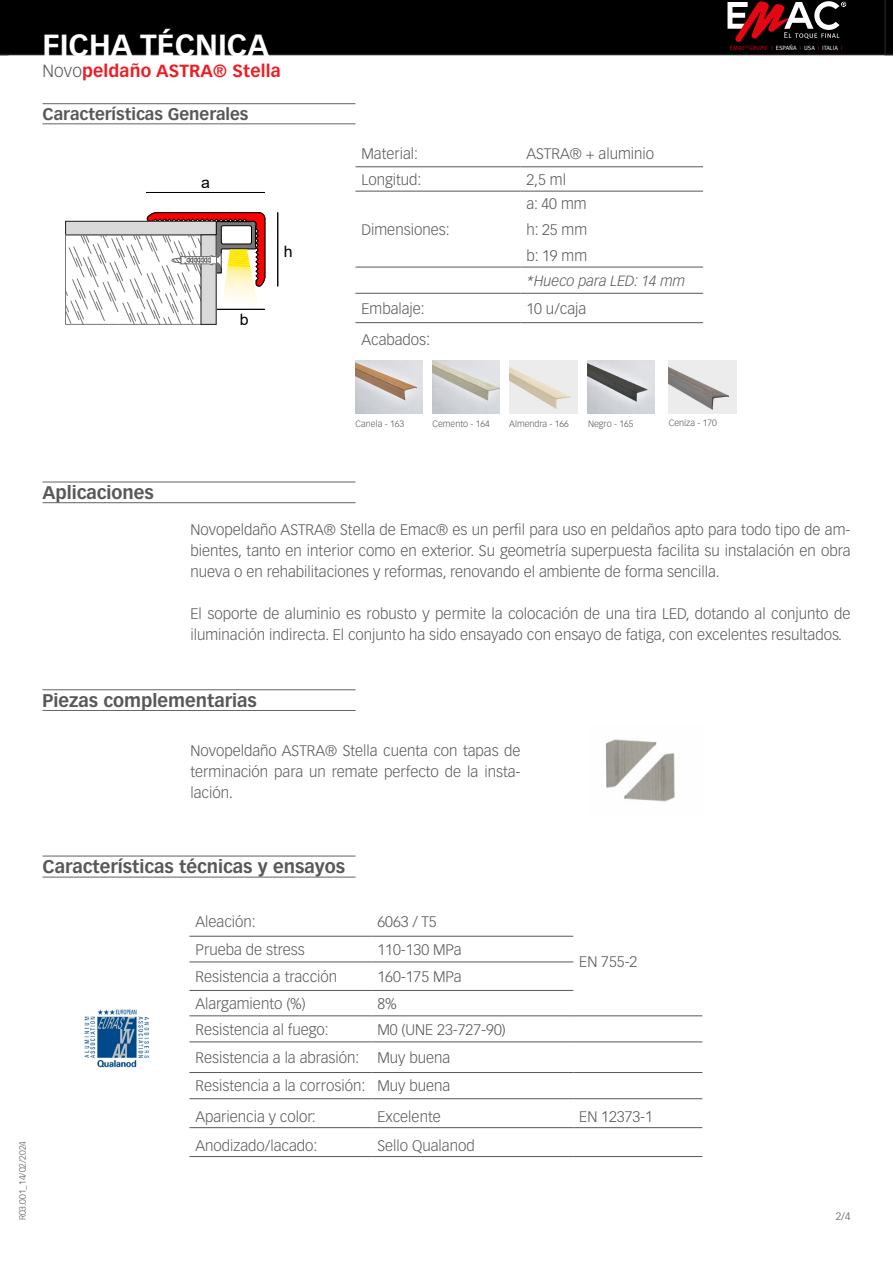
<style>
.page{position:relative;width:893px;height:1263px;background:#fff}
.page>*{position:absolute;margin:0;border:0;box-sizing:border-box;transform-origin:0 0}
.t1{font:700 30px "Calibri";color:#fff}
.t2{font:700 18px "Vectora LT Std";color:#57585a}
.t3{font:700 17.25px "Vectora LT Std";letter-spacing:.01em;color:#ee1d23}
.t4{font:700 16.5px "Vectora LT Std";color:#57585a}
.t5{font:15.75px "Arial";color:#000}
.Párrafo_14{font:300 15px/21px "Vectora LT Std";color:#57585a;text-align:justify}
.t6{font:italic 300 14.55px "Vectora LT Std";color:#57585a}
.t7{font:300 10.5px "Vectora LT Std";color:#57585a}
.t8{font:300 9px "Vectora LT Std";color:#57585a}
.t9{font:6.15px "Meta Pro";color:#fff}
.s1{font-weight:300;color:#57585a}
.s2{font-size:15.75px}
.s3{color:#dc0714}
</style>
<div class="page">
<div style="left:0;top:0;width:884px;height:55px;background:#000"></div>
<svg style="left:884px;top:0;width:9px;height:55px"></svg>
<svg style="left:727px;top:1px;width:119px;height:41px"></svg>
<hr style="left:355px;top:167px;width:165px;height:1px;background:#57585a">
<hr style="left:355px;top:322px;width:165px;height:1px;background:#57585a">
<hr style="left:520px;top:167px;width:183px;height:1px;background:#57585a">
<hr style="left:520px;top:191px;width:183px;height:1px;background:#57585a">
<hr style="left:520px;top:267px;width:183px;height:1px;background:#57585a">
<hr style="left:520px;top:293px;width:183px;height:1px;background:#57585a">
<hr style="left:355px;top:191px;width:165px;height:1px;background:#57585a">
<hr style="left:355px;top:267px;width:165px;height:1px;background:#57585a">
<hr style="left:355px;top:293px;width:165px;height:1px;background:#57585a">
<hr style="left:520px;top:322px;width:183px;height:1px;background:#57585a">
<hr style="left:43px;top:482px;width:312px;height:1px;background:#636366">
<hr style="left:43px;top:689px;width:312px;height:1px;background:#636366">
<hr style="left:43px;top:502px;width:312px;height:1px;background:#636366">
<hr style="left:43px;top:710px;width:312px;height:1px;background:#636366">
<hr style="left:43px;top:856px;width:312px;height:1px;background:#636366">
<hr style="left:43px;top:877px;width:312px;height:1px;background:#636366">
<hr style="left:43px;top:103px;width:312px;height:1px;background:#636366">
<hr style="left:43px;top:123px;width:312px;height:1px;background:#636366">
<img style="left:432px;top:361px;width:68px;height:53px">
<img style="left:356px;top:361px;width:67px;height:52px">
<img style="left:587px;top:361px;width:67px;height:53px">
<hr style="left:277px;top:212px;width:1px;height:74px;background:#000">
<hr style="left:146px;top:192px;width:119px;height:1px;background:#000">
<svg style="left:65px;top:213px;width:200px;height:112px"></svg>
<img style="left:509px;top:361px;width:68px;height:53px">
<img style="left:669px;top:361px;width:67px;height:52px">
<img style="left:83px;top:1009px;width:67px;height:59px">
<hr style="left:189px;top:936px;width:182px;height:1px;background:#57585a">
<hr style="left:189px;top:962px;width:182px;height:1px;background:#57585a">
<hr style="left:189px;top:990px;width:182px;height:1px;background:#57585a">
<hr style="left:189px;top:1015px;width:182px;height:1px;background:#57585a">
<hr style="left:189px;top:1042px;width:182px;height:1px;background:#57585a">
<hr style="left:189px;top:1072px;width:182px;height:1px;background:#57585a">
<hr style="left:189px;top:1098px;width:182px;height:1px;background:#57585a">
<hr style="left:189px;top:1127px;width:182px;height:1px;background:#57585a">
<hr style="left:189px;top:1156px;width:182px;height:1px;background:#57585a">
<hr style="left:371px;top:936px;width:202px;height:1px;background:#57585a">
<hr style="left:371px;top:962px;width:202px;height:1px;background:#57585a">
<hr style="left:371px;top:990px;width:202px;height:1px;background:#57585a">
<hr style="left:371px;top:1015px;width:202px;height:1px;background:#57585a">
<hr style="left:573px;top:1015px;width:129px;height:1px;background:#57585a">
<hr style="left:371px;top:1042px;width:202px;height:1px;background:#57585a">
<hr style="left:573px;top:1042px;width:129px;height:1px;background:#57585a">
<hr style="left:371px;top:1072px;width:202px;height:1px;background:#57585a">
<hr style="left:573px;top:1072px;width:129px;height:1px;background:#57585a">
<hr style="left:371px;top:1098px;width:202px;height:1px;background:#57585a">
<hr style="left:573px;top:1098px;width:129px;height:1px;background:#57585a">
<hr style="left:371px;top:1127px;width:202px;height:1px;background:#57585a">
<hr style="left:573px;top:1127px;width:129px;height:1px;background:#57585a">
<hr style="left:371px;top:1156px;width:202px;height:1px;background:#57585a">
<hr style="left:573px;top:1156px;width:129px;height:1px;background:#57585a">
<img style="left:605px;top:739px;width:70px;height:63px">
<h1 class="t1" style="left:43px;top:25px;width:190px">FICHA TÉCNICA</h1>
<p class="t3" style="left:43px;top:60px;width:240px"><span class="s1">Novo</span>peldaño ASTRA® Stella</p>
<p class="t4" style="left:43px;top:104px;width:207px">Características Generales</p>
<p class="t5" style="left:201px;top:172px;width:10px">a</p>
<p class="t5" style="left:240px;top:309px;width:10px">b</p>
<p class="t5" style="left:284px;top:241px;width:10px">h</p>
<p class="Párrafo_14" style="left:361px;top:144px;width:58px">Material:</p>
<p class="Párrafo_14" style="left:526px;top:144px;width:129px">ASTRA® + aluminio</p>
<p class="Párrafo_14" style="left:361px;top:169px;width:62px">Longitud:</p>
<p class="Párrafo_14" style="left:526px;top:169px;width:41px">2,5 ml</p>
<p class="Párrafo_14" style="left:361px;top:219px;width:90px">Dimensiones:</p>
<p class="Párrafo_14" style="left:526px;top:193px;width:62px">a: 40 mm</p>
<p class="Párrafo_14" style="left:526px;top:220px;width:62px">h: 25 mm</p>
<p class="Párrafo_14" style="left:526px;top:245px;width:62px">b: 19 mm</p>
<p class="t6" style="left:526px;top:272px;width:160px">*Hueco para LED: 14 mm</p>
<p class="Párrafo_14" style="left:361px;top:298px;width:65px">Embalaje:</p>
<p class="Párrafo_14" style="left:526px;top:298px;width:61px">10 u/caja</p>
<p class="Párrafo_14" style="left:361px;top:329px;width:70px">Acabados<span class="s2">:</span></p>
<p class="t9" style="left:730px;top:44px;width:114px"><span class="s3">EMAC</span><sup>®</sup> <span class="s3">GRUPO I</span> ESPAÑA <span class="s3">I</span> USA <span class="s3">I</span> ITALIA <span class="s3">I</span></p>
<p class="t2" style="left:43px;top:482px;width:113px">Aplicaciones</p>
<p class="t8" style="left:355px;top:419px;width:50px">Canela - 163</p>
<p class="t8" style="left:432px;top:419px;width:59px">Cemento - 164</p>
<p class="t8" style="left:509px;top:419px;width:61px">Almendra - 166</p>
<p class="t8" style="left:588px;top:419px;width:47px">Negro - 165</p>
<p class="t8" style="left:669px;top:418px;width:50px">Ceniza - 170</p>
<p class="Párrafo_14" style="left:190px;top:519px;width:661px">Novopeldaño ASTRA® Stella de Emac® es un perfil para uso en peldaños apto para todo tipo de am&shy;bientes, tanto en interior como en exterior. Su geometría superpuesta facilita su instalación en obra nueva o en rehabilitaciones y reformas, renovando el ambiente de forma sencilla.</p>
<p class="Párrafo_14" style="left:190px;top:603px;width:661px">El soporte de aluminio es robusto y permite la colocación de una tira LED, dotando al conjunto de iluminación indirecta. El conjunto ha sido ensayado con ensayo de fatiga, con excelentes resultados.</p>
<p class="t2" style="left:43px;top:690px;width:216px">Piezas complementarias</p>
<p class="Párrafo_14" style="left:190px;top:740px;width:331px">Novopeldaño ASTRA® Stella cuenta con tapas de terminación para un remate perfecto de la insta&shy;lación.</p>
<p class="t8" style="left:17px;top:1220px;width:81px;rotate:-90deg">R03.001_14/02/2024</p>
<p class="t2" style="left:43px;top:856px;width:304px">Características técnicas y ensayos</p>
<p class="Párrafo_14" style="left:195px;top:911px;width:62px">Aleación:</p>
<p class="Párrafo_14" style="left:377px;top:911px;width:61px">6063 / T5</p>
<p class="Párrafo_14" style="left:195px;top:939px;width:111px">Prueba de stress</p>
<p class="Párrafo_14" style="left:377px;top:939px;width:86px">110-130 MPa</p>
<p class="Párrafo_14" style="left:195px;top:966px;width:143px">Resistencia a tracción</p>
<p class="Párrafo_14" style="left:377px;top:966px;width:86px">160-175 MPa</p>
<p class="Párrafo_14" style="left:195px;top:993px;width:112px">Alargamiento (%)</p>
<p class="Párrafo_14" style="left:377px;top:993px;width:21px">8%</p>
<p class="Párrafo_14" style="left:195px;top:1019px;width:135px">Resistencia al fuego:</p>
<p class="Párrafo_14" style="left:377px;top:1019px;width:130px">M0 (UNE 23-727-90)</p>
<p class="Párrafo_14" style="left:195px;top:1047px;width:165px">Resistencia a la abrasión:</p>
<p class="Párrafo_14" style="left:377px;top:1047px;width:74px">Muy buena</p>
<p class="Párrafo_14" style="left:195px;top:1076px;width:171px">Resistencia a la corrosión:</p>
<p class="Párrafo_14" style="left:377px;top:1076px;width:74px">Muy buena</p>
<p class="Párrafo_14" style="left:195px;top:1106px;width:122px">Apariencia y color:</p>
<p class="Párrafo_14" style="left:377px;top:1106px;width:65px">Excelente</p>
<p class="Párrafo_14" style="left:579px;top:1106px;width:75px">EN 12373-1</p>
<p class="Párrafo_14" style="left:195px;top:1135px;width:124px">Anodizado/lacado:</p>
<p class="Párrafo_14" style="left:377px;top:1135px;width:99px">Sello Qualanod</p>
<p class="Párrafo_14" style="left:579px;top:951px;width:60px">EN 755-2</p>
<p class="t7" style="left:836px;top:1211px;width:16px">2/4</p>
</div>
